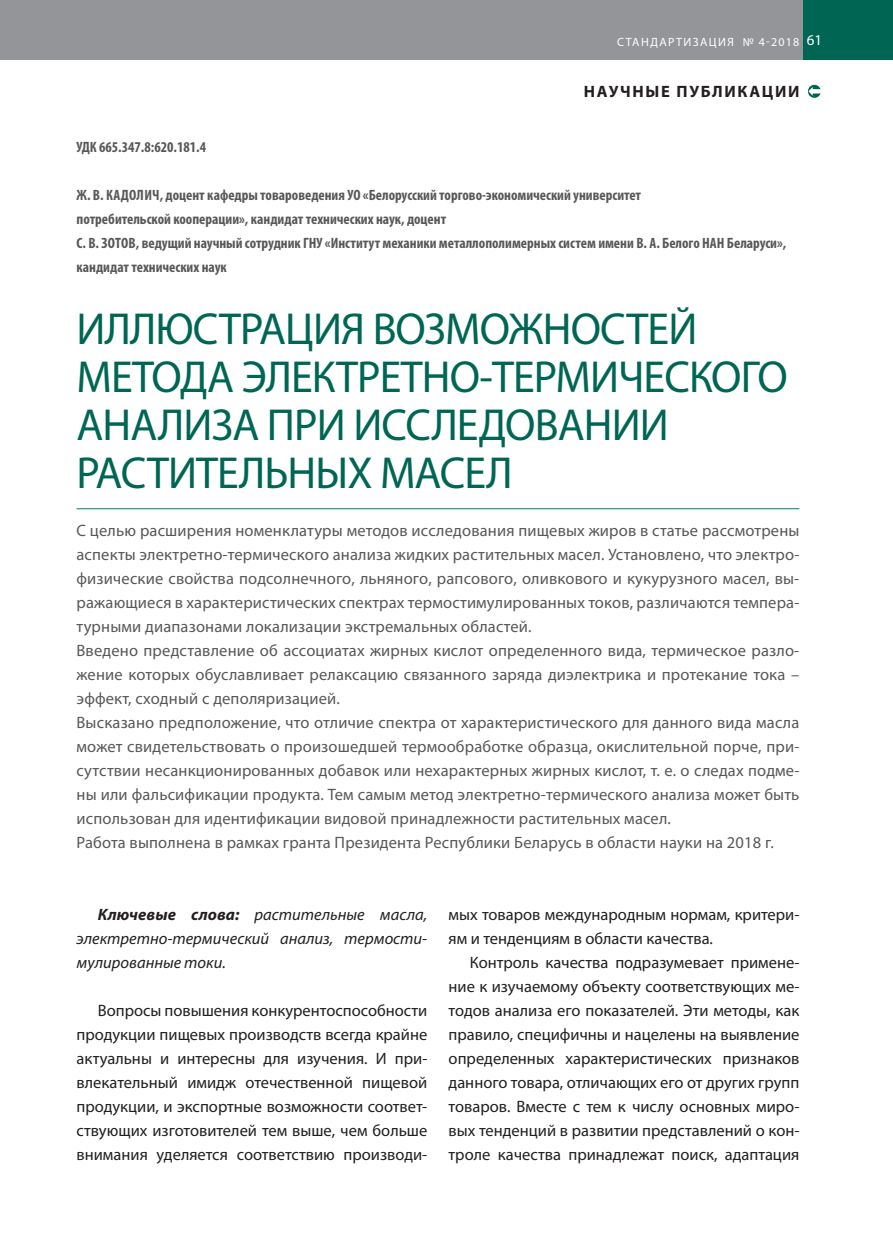
<style>
.page{position:relative;width:893px;height:1255px;background:#fff}
.page>*{position:absolute;margin:0;border:0;box-sizing:border-box;transform-origin:0 0}
.t1{font:45px/48px "Myriad Pro";letter-spacing:-.02em;color:#006654}
.t2{font:16.5px/24px "Myriad Pro";letter-spacing:.01em;color:#57585a}
.t3{font:16.5px/24px "Myriad Pro";color:#231f20;text-align:justify}
.t4{font:italic 16.5px/24px "Myriad Pro";color:#231f20;text-align:justify}
.t5{font:700 16.5px "Myriad Pro";letter-spacing:.1em;color:#231f20}
.t6{font:700 condensed 15px/24px "Myriad Pro";color:#57585a}
.t7{font:12px "Myriad Pro";letter-spacing:.12em;color:#fff}
.s1{font-size:15px}
.s2{font-weight:700}
</style>
<div class="page">
<div style="left:0;top:0;width:893px;height:60px;background:#939598"></div>
<div style="left:804px;top:0;width:89px;height:60px;background:#006654"></div>
<svg style="left:808px;top:85px;width:13px;height:13px"></svg>
<hr style="left:77px;top:508px;width:722px;height:1px;background:#007a6c">
<p class="t7" style="left:617px;top:34px;width:207px">СТАНДАРТИЗАЦИЯ № 4-2018 <span class="s1">61</span></p>
<p class="t6" style="left:77px;top:134px;width:131px">УДК 665.347.8:620.181.4</p>
<p class="t5" style="left:584px;top:81px;width:217px">НАУЧНЫЕ ПУБЛИКАЦИИ</p>
<p class="t6" style="left:77px;top:182px;width:711px">Ж. В. КАДОЛИЧ, доцент кафедры товароведения УО «Белорусский торгово-экономический университет<br>потребительской кооперации», кандидат технических наук, доцент<br>С. В. ЗОТОВ, ведущий научный сотрудник ГНУ «Институт механики металлополимерных систем имени В. А. Белого НАН Беларуси», кандидат технических наук</p>
<h1 class="t1" style="left:77px;top:304px;width:713px">ИЛЛЮСТРАЦИЯ ВОЗМОЖНОСТЕЙ<br>МЕТОДА ЭЛЕКТРЕТНО-ТЕРМИЧЕСКОГО<br>АНАЛИЗА ПРИ ИССЛЕДОВАНИИ<br>РАСТИТЕЛЬНЫХ МАСЕЛ</h1>
<p class="t2" style="left:77px;top:518px;width:724px">С целью расширения номенклатуры методов исследования пищевых жиров в статье рассмотрены аспекты электретно-термического анализа жидких растительных масел. Установлено, что электро&shy;физические свойства подсолнечного, льняного, рапсового, оливкового и кукурузного масел, вы&shy;ражающиеся в характеристических спектрах термостимулированных токов, различаются темпера&shy;турными диапазонами локализации экстремальных областей.<br>Введено представление об ассоциатах жирных кислот определенного вида, термическое разло&shy;жение которых обуславливает релаксацию связанного заряда диэлектрика и протекание тока – эффект, сходный с деполяризацией.<br>Высказано предположение, что отличие спектра от характеристического для данного вида масла может свидетельствовать о произошедшей термообработке образца, окислительной порче, при&shy;сутствии несанкционированных добавок или нехарактерных жирных кислот, т. е. о следах подме&shy;ны или фальсификации продукта. Тем самым метод электретно-термического анализа может быть использован для идентификации видовой принадлежности растительных масел.<br>Работа выполнена в рамках гранта Президента Республики Беларусь в области науки на 2018 г.</p>
<p class="t4" style="left:77px;top:902px;width:352px;text-indent:21px"><span class="s2">Ключевые слова:</span> растительные масла, электретно-термический анализ, термости&shy;мулированные токи.</p>
<p class="t3" style="left:77px;top:998px;width:352px;text-indent:21px">Вопросы повышения конкурентоспособности продукции пищевых производств всегда крайне актуальны и интересны для изучения. И при&shy;влекательный имидж отечественной пищевой продукции, и экспортные возможности соответ&shy;ствующих изготовителей тем выше, чем больше внимания уделяется соответствию производи-</p>
<p class="t3" style="left:449px;top:902px;width:352px">мых товаров международным нормам, критери&shy;ям и тенденциям в области качества.</p>
<p class="t3" style="left:449px;top:950px;width:352px;text-indent:21px">Контроль качества подразумевает примене&shy;ние к изучаемому объекту соответствующих ме&shy;тодов анализа его показателей. Эти методы, как правило, специфичны и нацелены на выявление определенных характеристических признаков данного товара, отличающих его от других групп товаров. Вместе с тем к числу основных миро&shy;вых тенденций в развитии представлений о кон&shy;троле качества принадлежат поиск, адаптация</p>
</div>
